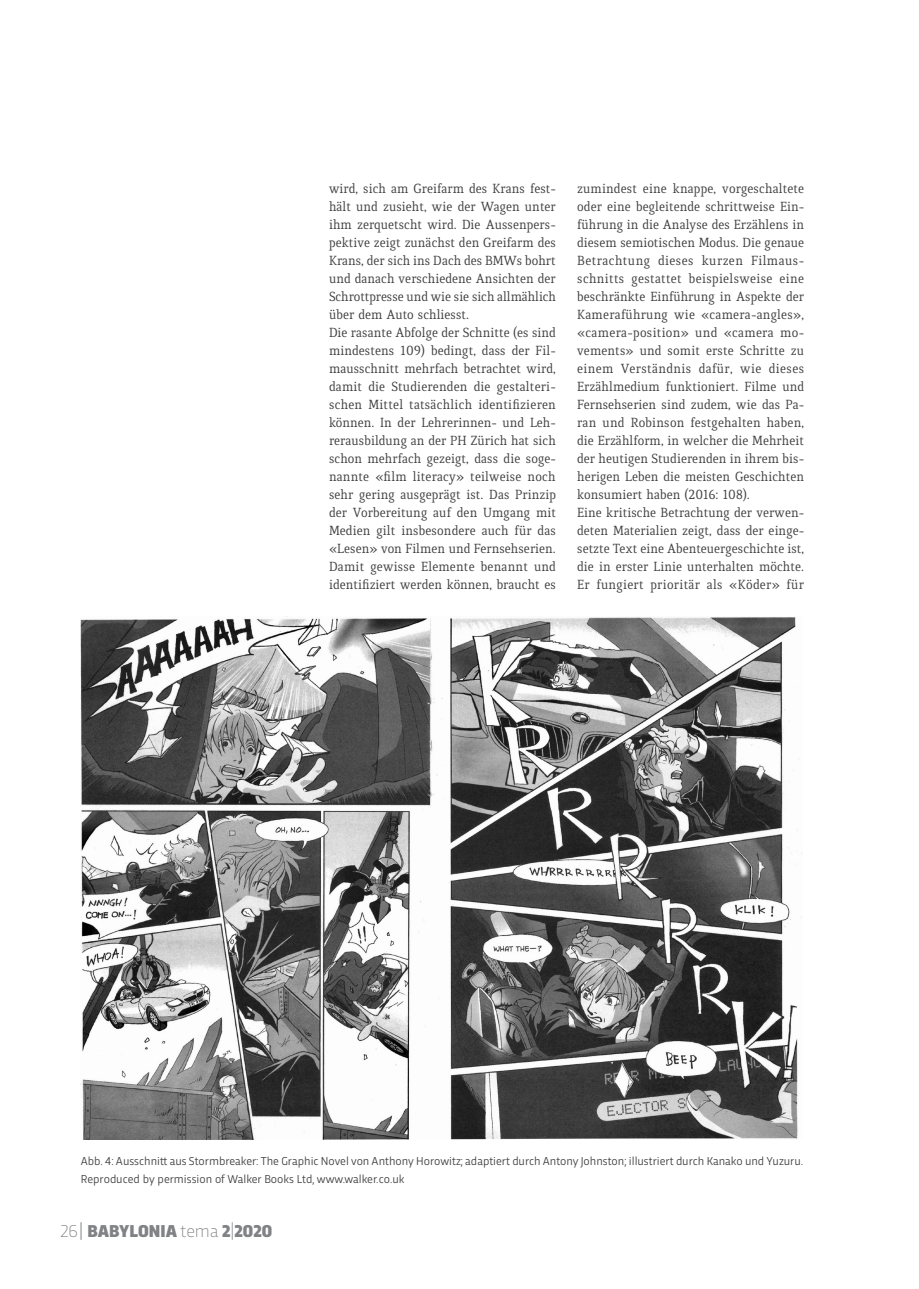
<style>
.page{position:relative;width:919px;height:1289px;background:#fff}
.page>*{position:absolute;margin:0;border:0;box-sizing:border-box;transform-origin:0 0}
.t1{font:900 18px "Trasandina";color:#808285}
.Testo_Base_-_Quiroga{font:14.25px/18px "Quiroga Serif Pro";color:#3e3e3f;text-align:justify}
.Testo_Base_-_Trans{font:12px/18px "Trasandina";color:#3e3e3f}
.s1{font-weight:200}
.s2{font-weight:300}
</style>
<div class="page">
<img style="left:81px;top:617px;width:721px;height:522px">
<p class="Testo_Base_-_Quiroga" style="left:329px;top:179px;width:228px">wird, sich am Greifarm des Krans fest&shy;hält und zusieht, wie der Wagen unter ihm zerquetscht wird. Die Aussenpers&shy;pektive zeigt zunächst den Greifarm des Krans, der sich ins Dach des BMWs bohrt und danach verschiedene Ansichten der Schrottpresse und wie sie sich allmählich über dem Auto schliesst.</p>
<p class="Testo_Base_-_Quiroga" style="left:329px;top:323px;width:228px">Die rasante Abfolge der Schnitte (es sind mindestens 109) bedingt, dass der Fil&shy;mausschnitt mehrfach betrachtet wird, damit die Studierenden die gestalteri&shy;schen Mittel tatsächlich identifizieren können. In der Lehrerinnen- und Leh&shy;rerausbildung an der PH Zürich hat sich schon mehrfach gezeigt, dass die soge&shy;nannte «film literacy» teilweise noch sehr gering ausgeprägt ist. Das Prinzip der Vorbereitung auf den Umgang mit Medien gilt insbesondere auch für das «Lesen» von Filmen und Fernsehserien.<br>Damit gewisse Elemente benannt und identifiziert werden können, braucht es</p>
<p class="Testo_Base_-_Quiroga" style="left:577px;top:179px;width:228px">zumindest eine knappe, vorgeschaltete oder eine begleitende schrittweise Ein&shy;führung in die Analyse des Erzählens in diesem semiotischen Modus. Die genaue Betrachtung dieses kurzen Filmaus&shy;schnitts gestattet beispielsweise eine beschränkte Einführung in Aspekte der Kameraführung wie «camera-angles», «camera-position» und «camera mo&shy;vements» und somit erste Schritte zu einem Verständnis dafür, wie dieses Erzählmedium funktioniert. Filme und Fernsehserien sind zudem, wie das Pa&shy;ran und Robinson festgehalten haben, die Erzählform, in welcher die Mehrheit der heutigen Studierenden in ihrem bis&shy;herigen Leben die meisten Geschichten konsumiert haben (2016: 108).</p>
<p class="Testo_Base_-_Quiroga" style="left:577px;top:503px;width:228px">Eine kritische Betrachtung der verwen&shy;deten Materialien zeigt, dass der einge&shy;setzte Text eine Abenteuergeschichte ist, die in erster Linie unterhalten möchte.<br>Er fungiert prioritär als «Köder» für</p>
<p class="Testo_Base_-_Trans" style="left:81px;top:1151px;width:723px">Abb. 4: Ausschnitt aus Stormbreaker: The Graphic Novel von Anthony Horowitz; adaptiert durch Antony Johnston; illustriert durch Kanako und Yuzuru.<br>Reproduced by permission of Walker Books Ltd, www.walker.co.uk</p>
<p class="t1" style="left:60px;top:1218px;width:213px"><span class="s1">26</span><span class="s2">|</span> BABYLONIA <span class="s1">tema</span> 2<span class="s1">|</span>2020</p>
</div>
